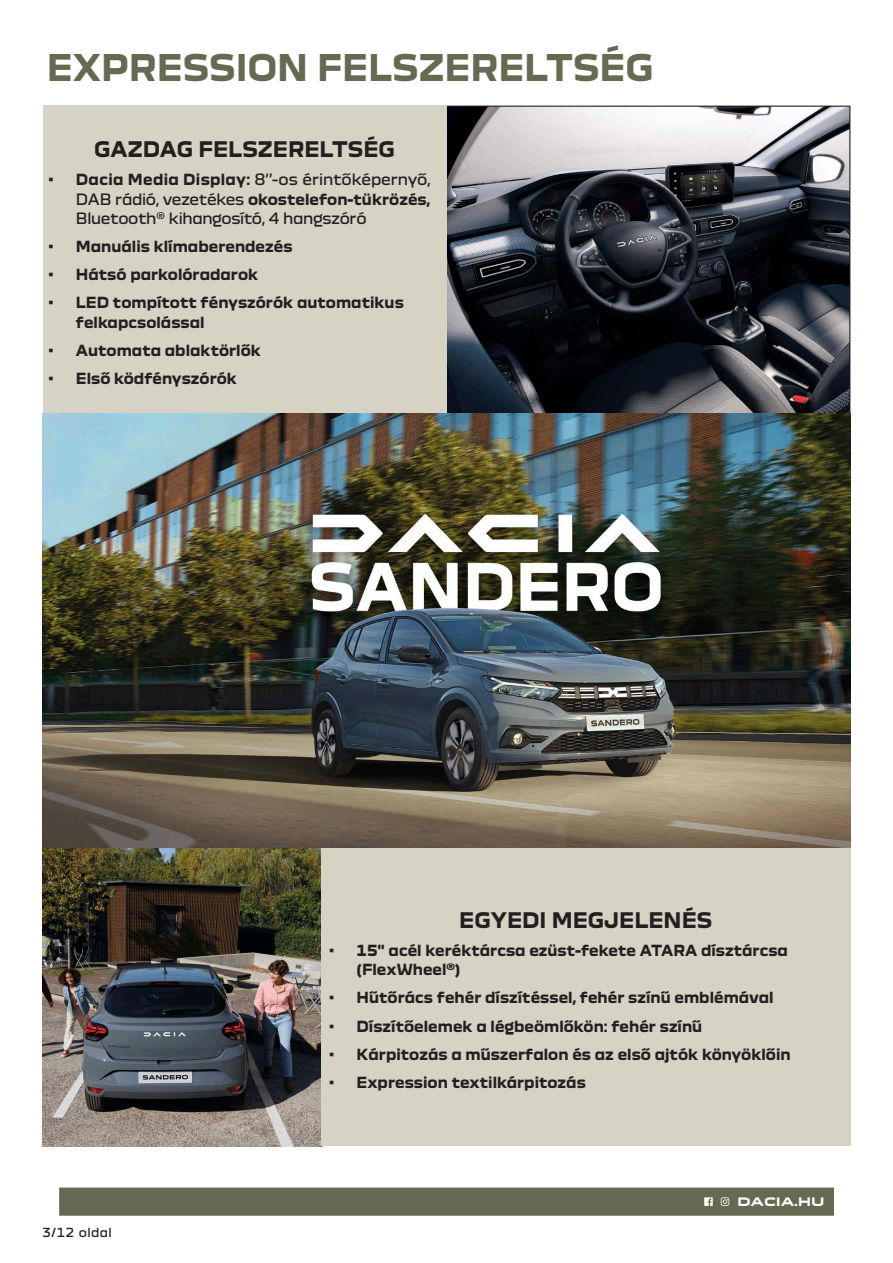
<style>
.page{position:relative;width:893px;height:1263px;background:#fff}
.page>*{position:absolute;margin:0;border:0;box-sizing:border-box;transform-origin:0 0}
.povinne_ruceni{font:700 36px "Dacia Block";color:#646b52}
.povinne_ruceni-2{font:700 21px "Dacia Block";color:#231f20}
.t1{font:700 15px/19.5px "Dacia Block";color:#231f20}
.t2{font:15px/19.5px "Dacia Block";letter-spacing:-.02em;color:#231f20;text-align:justify}
.t3{font:12px "Dacia Block";letter-spacing:.035em;color:#231f20}
.t4{font:700 11.4px "Dacia Block Extended";letter-spacing:-.005em;color:#fff}
.s1{font-weight:700}
</style>
<div class="page">
<div style="left:60px;top:1188px;width:773px;height:27px;background:#646b52"></div>
<svg style="left:704px;top:1197px;width:9px;height:9px"></svg>
<svg style="left:721px;top:1197px;width:8px;height:9px"></svg>
<div style="left:59px;top:1187px;width:775px;height:29px;border:2px solid #646b52"></div>
<img style="left:446px;top:108px;width:402px;height:306px">
<img style="left:43px;top:848px;width:278px;height:298px">
<div style="left:43px;top:106px;width:403px;height:308px;background:#d6d2c4"></div>
<div style="left:321px;top:848px;width:529px;height:298px;background:#d6d2c4"></div>
<img style="left:43px;top:414px;width:807px;height:434px">
<p class="povinne_ruceni" style="left:47px;top:48px;width:608px">EXPRESSION FELSZERELTSÉG</p>
<p class="povinne_ruceni-2" style="left:94px;top:138px;width:302px">GAZDAG FELSZERELTSÉG</p>
<p class="t2" style="left:76px;top:170px;width:356px;text-indent:-27px"><span class="s1">• Dacia Media Display:</span> 8’’-os érintőképernyő, DAB rádió, vezetékes <span class="s1">okostelefon-tükrözés, </span>Bluetooth<sup>®</sup> kihangosító, 4 hangszóró</p>
<p class="t1" style="left:49px;top:237px;width:245px">• Manuális klímaberendezés</p>
<p class="t1" style="left:49px;top:265px;width:211px">• Hátsó parkolóradarok</p>
<p class="t1" style="left:76px;top:293px;width:329px;text-indent:-27px">• LED tompított fényszórók automatikus felkapcsolással</p>
<p class="t1" style="left:49px;top:341px;width:214px">• Automata ablaktörlők</p>
<p class="t1" style="left:49px;top:369px;width:190px">• Első ködfényszórók</p>
<p class="povinne_ruceni-2" style="left:459px;top:908px;width:255px">EGYEDI MEGJELENÉS</p>
<p class="t1" style="left:357px;top:941px;width:433px;text-indent:-27px">• 15" acél keréktárcsa ezüst-fekete ATARA dísztárcsa (FlexWheel<sup>®</sup>)</p>
<p class="t1" style="left:330px;top:988px;width:446px">• Hűtőrács fehér díszítéssel, fehér színű emblémával</p>
<p class="t1" style="left:330px;top:1016px;width:374px">• Díszítőelemek a légbeömlőkön: fehér színű</p>
<p class="t1" style="left:330px;top:1044px;width:463px">• Kárpitozás a műszerfalon és az első ajtók könyöklőin</p>
<p class="t1" style="left:330px;top:1072px;width:258px">• Expression textilkárpitozás</p>
<p class="t3" style="left:43px;top:1223px;width:71px">3/12 oldal</p>
<p class="t4" style="left:737px;top:1195px;width:89px">DACIA.HU</p>
</div>
